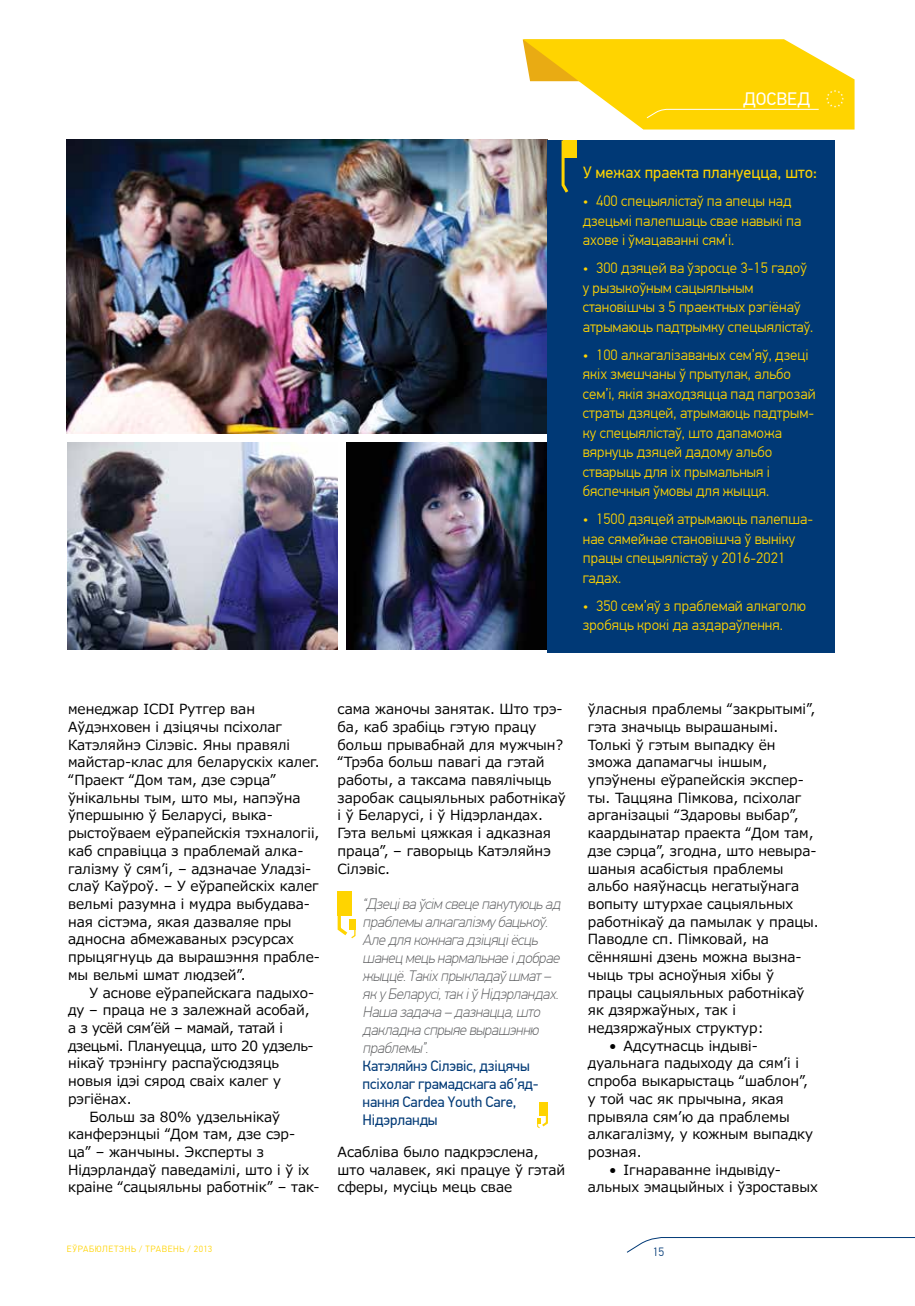
<style>
.page{position:relative;width:915px;height:1306px;background:#fff}
.page>*{position:absolute;margin:0;border:0;box-sizing:border-box;transform-origin:0 0}
.t1{font:18px "PF Din Text Pro";color:#fff}
.t2{font:16.5px "PF Din Text Pro";color:#ffd400}
.t3{font:300 15px/19.5px "PF Din Text Pro";color:#ffd400}
.t4{font:italic 100 15px/18px "PF Din Text Pro";color:#58595b}
.t5{font:15px/18px "PF Din Text Pro";letter-spacing:-.01em;color:#003976}
.t6{font:13.95px/17.7px "Meiryo UI";color:#000}
.t7{font:13.95px "Meiryo UI";letter-spacing:-.025em;color:#000}
.t8{font:300 12px "PF Din Text Pro";color:#003976}
.t9{font:300 9px "PF Din Text Pro";letter-spacing:.065em;color:#ffd400}
</style>
<div class="page">
<svg style="left:627px;top:1237px;width:287px;height:16px"></svg>
<svg style="left:522px;top:39px;width:333px;height:90px"></svg>
<img style="left:346px;top:442px;width:201px;height:207px">
<img style="left:66px;top:139px;width:481px;height:295px">
<div style="left:547px;top:140px;width:287px;height:513px;background:#003976"></div>
<svg style="left:561px;top:140px;width:8px;height:53px"></svg>
<div style="left:563px;top:140px;width:13px;height:18px;background:#ffd400"></div>
<img style="left:67px;top:442px;width:270px;height:207px">
<div style="left:337px;top:891px;width:15px;height:24px;background:#ffd400"></div>
<svg style="left:337px;top:915px;width:19px;height:24px"></svg>
<div style="left:349px;top:919px;width:6px;height:10px;background:#ffd400"></div>
<svg style="left:537px;top:1102px;width:11px;height:26px"></svg>
<p class="t1" style="left:743px;top:88px;width:68px">досвед</p>
<p class="t2" style="left:582px;top:163px;width:236px">У межах праекта плануецца, што:</p>
<p class="t3" style="left:582px;top:191px;width:220px">• 400 спецыялістаў па апецы над дзецьмі палепшаць свае навыкі па ахове і ўмацаванні сям’і.</p>
<p class="t3" style="left:582px;top:258px;width:232px">• 300 дзяцей ва ўзросце 3-15 гадоў у рызыкоўным сацыяльным становішчы з 5 праектных рэгіёнаў атрымаюць падтрымку спецыялістаў.</p>
<p class="t3" style="left:582px;top:345px;width:234px">• 100 алкагалізаваных сем’яў, дзеці якіх змешчаны ў прытулак, альбо сем’і, якія знаходзяцца пад пагрозай страты дзяцей, атрымаюць падтрым&shy;ку спецыялістаў, што дапаможа вярнуць дзяцей дадому альбо стварыць для іх прымальныя і бяспечныя ўмовы для жыцця.</p>
<p class="t3" style="left:582px;top:509px;width:232px">• 1500 дзяцей атрымаюць палепша&shy;нае сямейнае становішча ў выніку працы спецыялістаў у 2016-2021 гадах.</p>
<p class="t3" style="left:582px;top:596px;width:225px">• 350 сем’яў з праблемай алкаголю зробяць крокі да аздараўлення.</p>
<p class="t6" style="left:68px;top:701px;width:253px">менеджар ICDI Рутгер ван<br>Аўдэнховен і дзіцячы псіхолаг<br>Катэляй нэ Сілэвіс. Яны правялі майстар-клас для беларускіх калег. “Праект “Дом там, дзе сэрца” ўнікальны тым, што мы, напэўна ўпершыню ў Беларусі, выка&shy;рыстоўваем еўрапейскія тэхналогіі, каб справіцца з праблемай алка&shy;галізму ў сям’і, – адзначае Уладзі&shy;слаў Каўроў. – У еўрапейскіх калег вельмі разумна і мудра выбудава&shy;ная сістэма, якая дазваляе пры адносна абмежаваных рэсурсах прыцягнуць да вырашэння прабле&shy;мы вельмі шмат людзей”.</p>
<p class="t6" style="left:89px;top:984px;width:226px">У аснове еўрапейскага падыхо-</p>
<p class="t6" style="left:68px;top:1002px;width:243px">ду – праца не з залежнай асобай ,</p>
<p class="t7" style="left:68px;top:1018px;width:216px">а з усёй сям’ёй – мамай, татай і</p>
<p class="t7" style="left:68px;top:1035px;width:245px">дзецьмі. Плануецца, што 20 удзель-</p>
<p class="t6" style="left:68px;top:1055px;width:212px">нікаў трэнінгу распаўсюдзяць</p>
<p class="t6" style="left:68px;top:1072px;width:214px">новыя ідэі сярод сваіх калег у</p>
<p class="t6" style="left:68px;top:1090px;width:65px">рэгіёнах.</p>
<p class="t6" style="left:89px;top:1108px;width:192px">Больш за 80% удзельнікаў</p>
<p class="t6" style="left:68px;top:1125px;width:228px">канферэнцыі “Дом там, дзе сэр-</p>
<p class="t6" style="left:68px;top:1143px;width:197px">ца” – жанчыны. Эксперты з</p>
<p class="t6" style="left:68px;top:1161px;width:243px">Нідэрландаў паведамілі, што і ў іх</p>
<p class="t6" style="left:68px;top:1179px;width:253px">краіне “сацыяльны работнік” – так-</p>
<p class="t6" style="left:337px;top:701px;width:230px">сама жаночы занятак. Што трэ&shy;ба, каб зрабіць гэтую працу больш прывабнай для мужчын? “Трэба больш павагі да гэтай работы, а таксама павялічыць заробак сацыяльных работнікаў і ў Беларусі, і ў Нідэрландах.<br>Гэта вельмі цяжкая і адказная праца”, – гаворыць Катэляй нэ<br>Сілэвіс.</p>
<p class="t4" style="left:362px;top:894px;width:202px">“Дзеціва ўсім свеце пакутуюцьад праблемы алкагалізмубацькоў.<br>Але для кожнага дзіцяціёсць шанец мецьнармальнае ідобрае жыццё.Такіх прыкладаўшмат– як уБеларусі,так іўН ідэрландах.<br>Наша задача – дазнацца,што дакладна спрыяе вырашэнню праблемы”.</p>
<p class="t5" style="left:362px;top:1056px;width:177px">Катэляйнэ Сілэвіс, дзіцячы псіхолаг грамадскага аб’яд&shy;нання Cardea Youth Care,<br>Нідэрланды</p>
<p class="t6" style="left:337px;top:1143px;width:227px">Асабліва было падкрэслена, што чалавек, які працуе ў гэтай сферы, мусіць мець свае</p>
<p class="t9" style="left:67px;top:1243px;width:147px">Eўрабюлетэнь / травень / 2013</p>
<p class="t6" style="left:587px;top:701px;width:232px">ўласныя праблемы “закрытымі”, гэта значыць вырашанымі.<br>Толькі ў гэтым выпадку ён зможа дапамагчы іншым, упэўнены еўрапейскія экспер&shy;ты. Таццяна Пімкова, псіхолаг арганізацыі “Здаровы выбар”, каардынатар праекта “Дом там, дзе сэрца”, згодна, што невыра&shy;шаныя асабістыя праблемы альбо наяўнасць негатыўнага вопыту штурхае сацыяльных работнікаў да памылак у працы.<br>Паводле сп. Пімковай, на сённяшні дзень можна вызна&shy;чыць тры асноўныя хібы ў працы сацыяльных работнікаў як дзяржаўных, так і недзяржаўных структур:</p>
<p class="t6" style="left:587px;top:1037px;width:226px;text-indent:21px">• Адсутнасць індыві&shy;дуальнага падыходу да сям’і і спроба выкарыстаць “шаблон”, у той час як прычына, якая прывяла сям’ю да праблемы алкагалізму, у кожным выпадку розная.</p>
<p class="t6" style="left:587px;top:1161px;width:231px;text-indent:21px">• Ігнараванне індывіду&shy;альных эмацый ных і ўзроставых</p>
<p class="t8" style="left:652px;top:1245px;width:13px">15</p>
</div>
